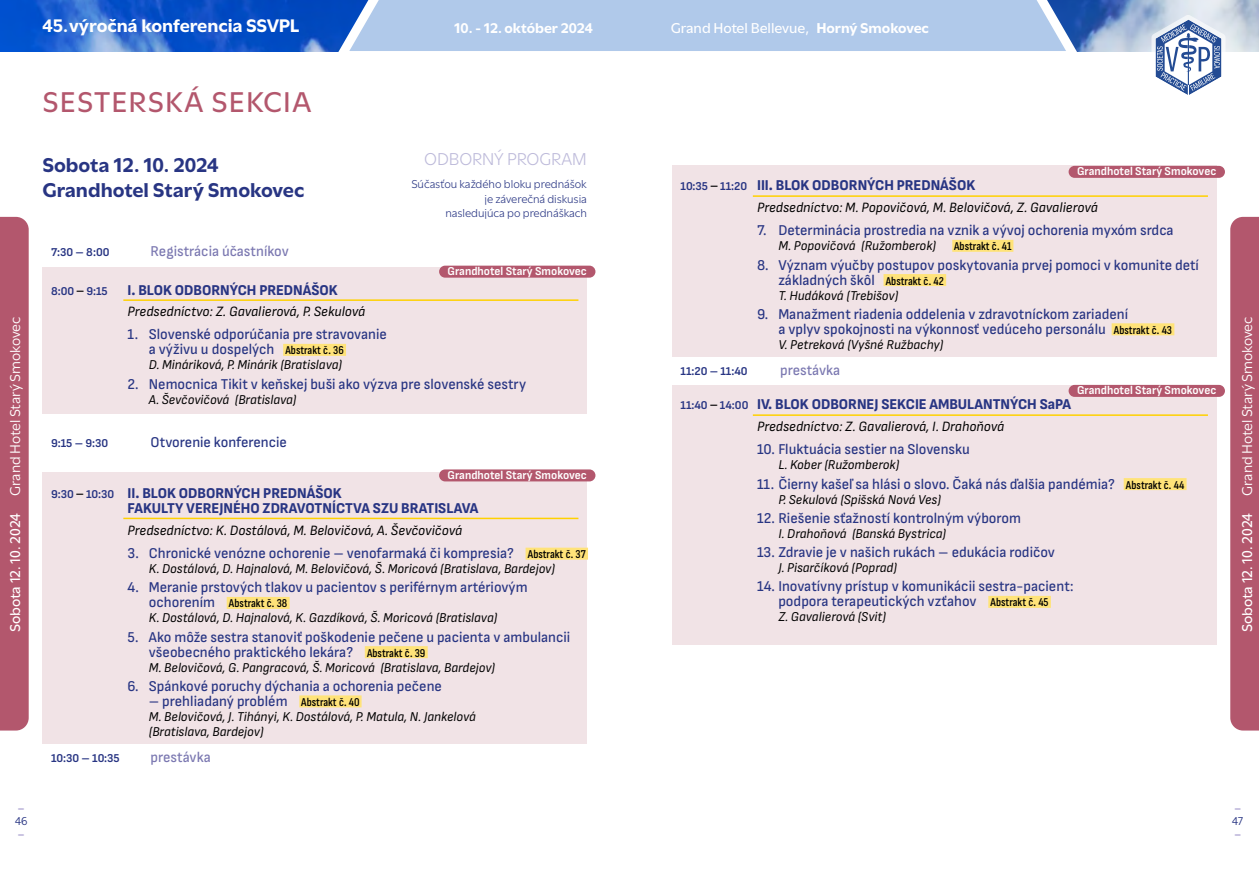
<style>
.page{position:relative;width:1259px;height:893px;background:#fff}
.page>*{position:absolute;margin:0;border:0;box-sizing:border-box;transform-origin:0 0}
.t1{font:500 30px "Utile";letter-spacing:.05em;color:#b3576d}
.t2{font:700 21px/25.2px "Utile";color:#283583}
.t3{font:700 19.05px "Utile";color:#fff}
.t4{font:18px "Utile";color:#bdbada}
.t5{font:500 15px/15px "Attractive Semi Cond";color:#283583}
.t6{font:800 15px/15px "Attractive Semi Cond";color:#283583}
.t7{font:15px "Utile";color:#fff}
.t8{font:500 15px "Attractive Semi Cond";color:#7b78b1}
.t9{font:500 15px "Utile";color:#fff}
.t10{font:700 14.85px "Utile";color:#fff}
.t11{font:italic 14.25px "Attractive Semi Cond";color:#000}
.t12{font:italic 13.5px/15px "Attractive Semi Cond";color:#000}
.t13{font:700 12px "Attractive Semi Cond";color:#fff}
.t14{font:12px/14.4px "Utile";color:#283583;text-align:right}
.t15{font:700 12px "Attractive Semi Cond";color:#283583}
.t16{font:600 12px "Attractive Cond";color:#000}
.t17{font:700 12px "Utile";color:#b1a9d4}
.t18{font:12px "Utile";color:#283583}
.s1{font-weight:700}
.s2{font-weight:700;font-size:12px}
.s3{font-family:"Utile";font-weight:500;color:#000}
.s4{font-family:"Attractive Cond";font-weight:600;font-size:12px;color:#000}
.s5{font-family:"Utile";font-weight:500;font-size:15px;color:#000}
.s6{font-family:"Attractive Semi Cond";font-weight:500;font-size:15px;color:#283583}
.s7{font-weight:500}
</style>
<div class="page">
<div style="left:0;top:217px;width:29px;height:513px;background:#b3576d"></div>
<div style="left:1230px;top:217px;width:29px;height:513px;background:#b3576d"></div>
<div style="left:43px;top:153px;width:544px;height:618px;background:#f1e3e6"></div>
<div style="left:38px;top:149px;width:553px;height:45px;background:#fff"></div>
<div style="left:38px;top:174px;width:553px;height:45px;background:#fff"></div>
<div style="left:38px;top:199px;width:553px;height:45px;background:#fff"></div>
<div style="left:43px;top:233px;width:544px;height:34px;background:#fff"></div>
<div style="left:439px;top:266px;width:156px;height:12px;background:#b3576d;border-radius:6px"></div>
<hr style="left:123px;top:299px;width:455px;height:2px;background:#ffd100">
<div style="left:283px;top:344px;width:63px;height:12px;background:#ffe379"></div>
<div style="left:43px;top:414px;width:544px;height:57px;background:#fff"></div>
<div style="left:439px;top:469px;width:156px;height:12px;background:#b3576d;border-radius:6px"></div>
<hr style="left:123px;top:518px;width:455px;height:1px;background:#ffd100">
<div style="left:525px;top:548px;width:63px;height:12px;background:#ffe379"></div>
<div style="left:227px;top:597px;width:63px;height:12px;background:#ffe379"></div>
<div style="left:365px;top:646px;width:63px;height:12px;background:#ffe379"></div>
<div style="left:299px;top:695px;width:62px;height:12px;background:#ffe379"></div>
<div style="left:43px;top:744px;width:544px;height:28px;background:#fff"></div>
<div style="left:672px;top:147px;width:544px;height:498px;background:#f1e3e6"></div>
<div style="left:672px;top:140px;width:544px;height:25px;background:#fff"></div>
<div style="left:1068px;top:166px;width:157px;height:12px;background:#b3576d;border-radius:6px"></div>
<hr style="left:753px;top:195px;width:455px;height:2px;background:#ffd100">
<div style="left:952px;top:240px;width:61px;height:12px;background:#ffe379"></div>
<div style="left:883px;top:274px;width:63px;height:12px;background:#ffe379"></div>
<div style="left:1111px;top:323px;width:63px;height:12px;background:#ffe379"></div>
<div style="left:672px;top:357px;width:544px;height:28px;background:#fff"></div>
<div style="left:1068px;top:385px;width:157px;height:12px;background:#b3576d;border-radius:6px"></div>
<hr style="left:753px;top:414px;width:455px;height:2px;background:#ffd100">
<div style="left:1123px;top:478px;width:63px;height:12px;background:#ffe379"></div>
<div style="left:988px;top:596px;width:63px;height:12px;background:#ffe379"></div>
<img style="left:0;top:0;width:1259px;height:51px">
<svg style="left:326px;top:0;width:763px;height:52px;background:#a8c2e7"></svg>
<svg style="left:1151px;top:15px;width:74px;height:80px"></svg>
<p class="t3" style="left:43px;top:10px;width:259px">45. výročná konferencia SSVPL</p>
<p class="t10" style="left:454px;top:17px;width:140px">10. - 12. október 2024</p>
<p class="t9" style="left:670px;top:17px;width:260px">Grand Hotel Bellevue, <span class="s1">Horný Smokovec</span></p>
<h1 class="t1" style="left:43px;top:78px;width:270px">SESTERSKÁ SEKCIA</h1>
<p class="t4" style="left:424px;top:145px;width:164px">ODBORNÝ PROGRAM</p>
<h2 class="t2" style="left:43px;top:150px;width:263px">Sobota 12. 10. 2024<br>Grandhotel Starý Smokovec</h2>
<p class="t13" style="left:1077px;top:164px;width:141px">Grandhotel Starý Smokovec</p>
<p class="t6" style="left:680px;top:178px;width:296px"><span class="s2">10:35</span> <span class="s3">–</span> <span class="s2">11:20</span> III. BLOK ODBORNÝCH PREDNÁŠOK</p>
<p class="t11" style="left:757px;top:199px;width:342px">Predsedníctvo: M. Popovičová, M. Belovičová, Z. Gavalierová</p>
<p class="t5" style="left:757px;top:223px;width:418px">7. Determinácia prostredia na vznik a vývoj ochorenia myxóm srdca</p>
<p class="t12" style="left:778px;top:238px;width:159px">M. Popovičová (Ružomberok)</p>
<p class="t16" style="left:954px;top:240px;width:59px">Abstrakt č. 41</p>
<p class="t5" style="left:778px;top:257px;width:422px;text-indent:-21px">8. Význam výučby postupov poskytovania prvej pomoci v komunite detí základných škôl <span class="s4">Abstrakt č. 42</span></p>
<p class="t12" style="left:778px;top:288px;width:121px">T. Hudáková (Trebišov)</p>
<p class="t5" style="left:778px;top:306px;width:395px;text-indent:-21px">9. Manažment riadenia oddelenia v zdravotníckom zariadení<br>a vplyv spokojnosti na výkonnosť vedúceho personálu <span class="s4">Abstrakt č. 43</span></p>
<p class="t12" style="left:778px;top:337px;width:166px">V. Petreková (Vyšné Ružbachy)</p>
<p class="t15" style="left:680px;top:364px;width:69px">11:20 – 11:40</p>
<p class="t8" style="left:780px;top:362px;width:62px">prestávka</p>
<p class="t13" style="left:1077px;top:383px;width:141px">Grandhotel Starý Smokovec</p>
<p class="t6" style="left:680px;top:397px;width:392px"><span class="s2">11:40</span> <span class="s3">–</span> <span class="s2">14:00</span> IV. BLOK ODBORNEJ SEKCIE AMBULANTNÝCH SaPA</p>
<p class="t11" style="left:757px;top:418px;width:249px">Predsedníctvo: Z. Gavalierová, I. Drahoňová</p>
<p class="t5" style="left:757px;top:442px;width:214px">10. Fluktuácia sestier na Slovensku</p>
<p class="t12" style="left:778px;top:457px;width:122px">L. Kober (Ružomberok)</p>
<p class="t5" style="left:757px;top:476px;width:429px">11. Čierny kašeľ sa hlási o slovo. Čaká nás ďalšia pandémia? <span class="s4">Abstrakt č. 44</span></p>
<p class="t12" style="left:778px;top:492px;width:164px">P. Sekulová (Spišská Nová Ves)</p>
<p class="t5" style="left:757px;top:510px;width:265px">12. Riešenie sťažností kontrolným výborom</p>
<p class="t12" style="left:778px;top:526px;width:169px">I. Drahoňová (Banská Bystrica)</p>
<p class="t5" style="left:757px;top:545px;width:299px">13. Zdravie je v našich rukách – edukácia rodičov</p>
<p class="t12" style="left:778px;top:560px;width:120px">J. Pisarčíková (Poprad)</p>
<p class="t5" style="left:757px;top:579px;width:318px;text-align:center">14. Inovatívny prístup v komunikácii sestra-pacient: podpora terapeutických vzťahov <span class="s4">Abstrakt č. 45</span></p>
<p class="t12" style="left:778px;top:609px;width:109px">Z. Gavalierová (Svit)</p>
<p class="t14" style="left:411px;top:176px;width:177px">Súčasťou každého bloku prednášok je záverečná diskusia<br>nasledujúca po prednáškach</p>
<p class="t15" style="left:51px;top:245px;width:60px">7:30 – 8:00</p>
<p class="t8" style="left:151px;top:243px;width:140px">Registrácia účastníkov</p>
<p class="t13" style="left:447px;top:264px;width:141px">Grandhotel Starý Smokovec</p>
<p class="t15" style="left:51px;top:284px;width:58px">8:00 <span class="s5">–</span> 9:15</p>
<p class="t6" style="left:128px;top:282px;width:212px">I. BLOK ODBORNÝCH PREDNÁŠOK</p>
<p class="t11" style="left:128px;top:303px;width:239px">Predsedníctvo: Z. Gavalierová, P. Sekulová</p>
<p class="t5" style="left:149px;top:327px;width:239px;text-indent:-21px">1. Slovenské odporúčania pre stravovanie a výživu u dospelých <span class="s4">Abstrakt č. 36</span></p>
<p class="t12" style="left:149px;top:357px;width:194px">D. Mináriková, P. Minárik (Bratislava)</p>
<p class="t5" style="left:128px;top:376px;width:400px">2. Nemocnica Tikit v keňskej buši ako výzva pre slovenské sestry</p>
<p class="t12" style="left:149px;top:392px;width:149px">A. Ševčovičová (Bratislava)</p>
<p class="t15" style="left:51px;top:436px;width:59px">9:15 – 9:30</p>
<p class="t5" style="left:151px;top:435px;width:138px">Otvorenie konferencie</p>
<p class="t13" style="left:447px;top:468px;width:141px">Grandhotel Starý Smokovec</p>
<p class="t6" style="left:128px;top:486px;width:352px;text-indent:-77px"><span class="s2">9:30</span> <span class="s3">–</span> <span class="s2">10:30</span> II. BLOK ODBORNÝCH PREDNÁŠOK<br>FAKULTY VEREJNÉHO ZDRAVOTNÍCTVA SZU BRATISLAVA</p>
<p class="t11" style="left:128px;top:522px;width:336px">Predsedníctvo: K. Dostálová, M. Belovičová, A. Ševčovičová</p>
<p class="t5" style="left:128px;top:546px;width:460px">3. Chronické venózne ochorenie – venofarmaká či kompresia? <span class="s4">Abstrakt č. 37</span></p>
<p class="t12" style="left:149px;top:561px;width:407px">K. Dostálová, D. Hajnalová, M. Belovičová, Š. Moricová (Bratislava, Bardejov)</p>
<p class="t5" style="left:128px;top:580px;width:401px">4. Meranie prstových tlakov u pacientov s periférnym artériovým</p>
<p class="t16" style="left:149px;top:597px;width:140px"><span class="s6">ochorením</span> Abstrakt č. 38</p>
<p class="t12" style="left:149px;top:610px;width:350px">K. Dostálová, D. Hajnalová, K. Gazdíková, Š. Moricová (Bratislava)</p>
<p class="t5" style="left:149px;top:629px;width:423px;text-indent:-21px">5. Ako môže sestra stanoviť poškodenie pečene u pacienta v ambulancii všeobecného praktického lekára? <span class="s4">Abstrakt č. 39</span></p>
<p class="t12" style="left:149px;top:660px;width:348px">M. Belovičová, G. Pangracová, Š. Moricová (Bratislava, Bardejov)</p>
<p class="t5" style="left:128px;top:678px;width:316px">6. Spánkové poruchy dýchania a ochorenia pečene</p>
<p class="t5" style="left:149px;top:693px;width:212px">– prehliadaný problém <span class="s4">Abstrakt č. 40</span></p>
<p class="t12" style="left:149px;top:709px;width:328px">M. Belovičová, J. Tihányi, K. Dostálová, P. Matula, N. Jankelová (Bratislava, Bardejov)</p>
<p class="t15" style="left:51px;top:751px;width:70px">10:30 – 10:35</p>
<p class="t8" style="left:151px;top:749px;width:62px">prestávka</p>
<p class="t7" style="left:3px;top:632px;width:317px;rotate:-90deg"><span class="s7">Sobota 12. 10. 2024</span> Grand Hotel Starý Smokovec</p>
<p class="t7" style="left:1235px;top:632px;width:317px;rotate:-90deg"><span class="s7">Sobota 12. 10. 2024</span> Grand Hotel Starý Smokovec</p>
<p class="t17" style="left:18px;top:798px;width:7px">–</p>
<p class="t18" style="left:15px;top:812px;width:14px">46</p>
<p class="t17" style="left:18px;top:825px;width:7px">–</p>
<p class="t17" style="left:1234px;top:798px;width:7px">–</p>
<p class="t18" style="left:1232px;top:812px;width:13px">47</p>
<p class="t17" style="left:1234px;top:825px;width:7px">–</p>
</div>
